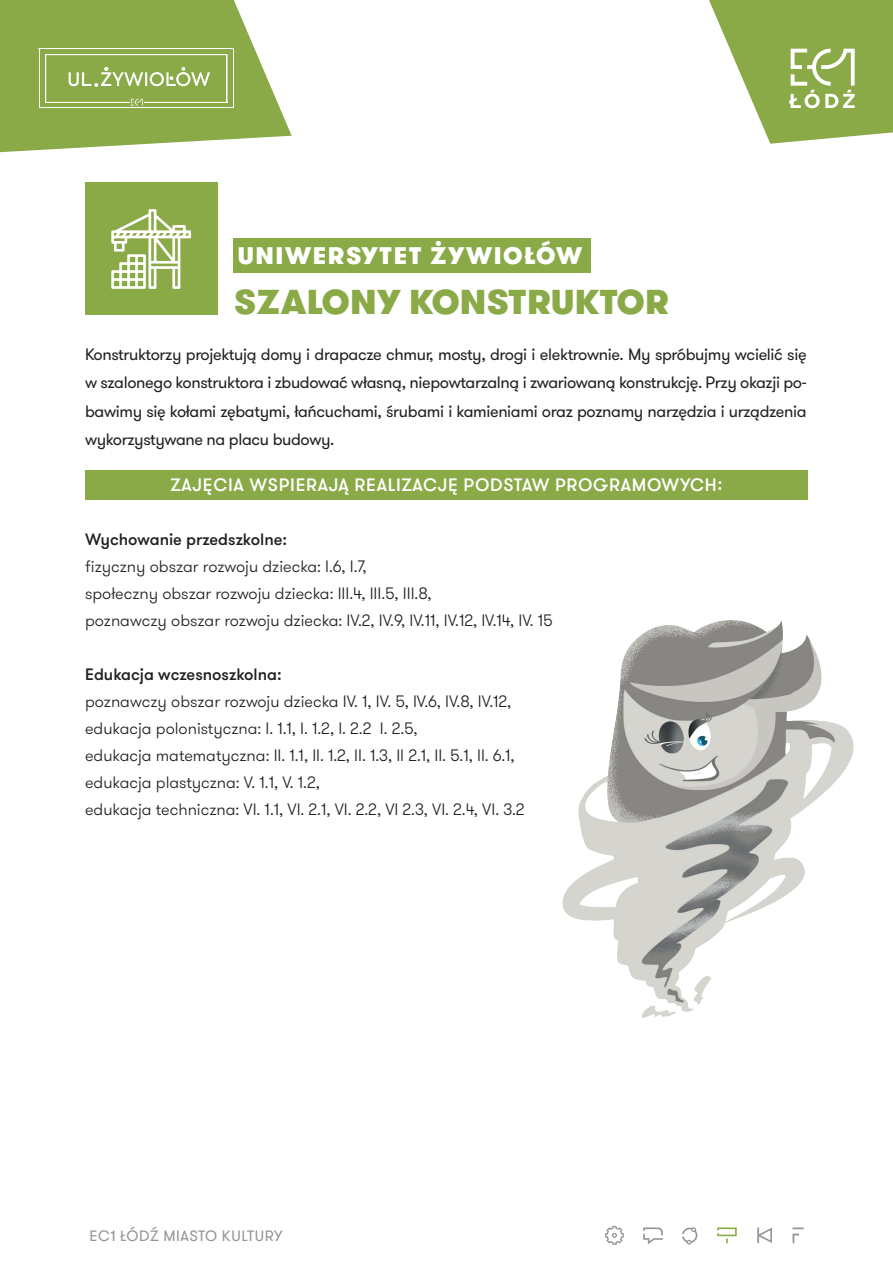
<style>
.page{position:relative;width:893px;height:1263px;background:#fff}
.page>*{position:absolute;margin:0;border:0;box-sizing:border-box;transform-origin:0 0}
.t1{font:900 34.5px "GT Walsheim Pro";letter-spacing:.01em;color:#8aa947}
.t2{font:900 24px "GT Walsheim Pro";letter-spacing:.065em;color:#fff}
.t3{font:500 18px "GT Walsheim Pro";letter-spacing:.04em;color:#fff}
.t4{font:300 16.5px/27px "GT Walsheim Pro";color:#231f20}
.t5{font:16.5px/28.5px "GT Walsheim Pro";letter-spacing:-.02em;color:#231f20;text-align:justify}
.t6{font:500 16.5px "GT Walsheim Pro";color:#231f20}
.t7{font:15px "GT Walsheim Pro";letter-spacing:.04em;color:#939598}
</style>
<div class="page">
<svg style="left:643px;top:1227px;width:20px;height:17px"></svg>
<svg style="left:757px;top:1227px;width:15px;height:16px"></svg>
<svg style="left:717px;top:1227px;width:20px;height:16px"></svg>
<svg style="left:793px;top:1227px;width:11px;height:16px"></svg>
<svg style="left:682px;top:1227px;width:15px;height:17px"></svg>
<svg style="left:605px;top:1226px;width:19px;height:19px"></svg>
<svg style="left:709px;top:0;width:184px;height:144px"></svg>
<svg style="left:0;top:0;width:292px;height:153px"></svg>
<hr style="left:45px;top:54px;width:182px;height:1px;background:#fff">
<hr style="left:39px;top:49px;width:1px;height:59px;background:#fff">
<hr style="left:233px;top:49px;width:1px;height:59px;background:#fff">
<hr style="left:227px;top:54px;width:1px;height:49px;background:#fff">
<hr style="left:45px;top:54px;width:1px;height:49px;background:#fff">
<hr style="left:39px;top:108px;width:195px;height:1px;background:#fff">
<hr style="left:39px;top:49px;width:195px;height:1px;background:#fff">
<hr style="left:45px;top:102px;width:85px;height:1px;background:#fff">
<hr style="left:144px;top:102px;width:83px;height:1px;background:#fff">
<div style="left:234px;top:238px;width:357px;height:34px;background:#8aa947"></div>
<div style="left:85px;top:183px;width:132px;height:132px;background:#8aa947"></div>
<svg style="left:111px;top:209px;width:80px;height:80px"></svg>
<div style="left:85px;top:470px;width:723px;height:30px;background:#8aa947"></div>
<img style="left:562px;top:621px;width:291px;height:397px">
<h2 class="t2" style="left:238px;top:239px;width:346px">UNIWERSYTET ŻYWIOŁÓW</h2>
<h1 class="t1" style="left:234px;top:279px;width:437px">SZALONY KONSTRUKTOR</h1>
<p class="t5" style="left:85px;top:340px;width:723px">Konstruktorzy projektują domy i drapacze chmur, mosty, drogi i elektrownie. My spróbujmy wcielić się w szalonego konstruktora i zbudować własną, niepowtarzalną i zwariowaną konstrukcję. Przy okazji po&shy;bawimy się kołami zębatymi, łańcuchami, śrubami i kamieniami oraz poznamy narzędzia i urządzenia wykorzystywane na placu budowy.</p>
<p class="t3" style="left:171px;top:473px;width:553px">ZAJĘCIA WSPIERAJĄ REALIZACJĘ PODSTAW PROGRAMOWYCH:</p>
<p class="t6" style="left:85px;top:528px;width:204px">Wychowanie przedszkolne:</p>
<p class="t4" style="left:85px;top:553px;width:469px">fizyczny obszar rozwoju dziecka: I.6, I.7,<br>społeczny obszar rozwoju dziecka: III.4, III.5, III.8,<br>poznawczy obszar rozwoju dziecka: IV.2, IV.9, IV.11, IV.12, IV.14, IV. 15</p>
<p class="t6" style="left:85px;top:663px;width:198px">Edukacja wczesnoszkolna:</p>
<p class="t4" style="left:85px;top:688px;width:441px">poznawczy obszar rozwoju dziecka IV. 1, IV. 5, IV.6, IV.8, IV.12, edukacja polonistyczna: I. 1.1, I. 1.2, I. 2.2 I. 2.5,<br>edukacja matematyczna: II. 1.1, II. 1.2, II. 1.3, II 2.1, II. 5.1, II. 6.1, edukacja plastyczna: V. 1.1, V. 1.2,<br>edukacja techniczna: VI. 1.1, VI. 2.1, VI. 2.2, VI 2.3, VI. 2.4, VI. 3.2</p>
<p class="t7" style="left:89px;top:1226px;width:195px">EC1 ŁÓDŹ MIASTO KULTURY</p>
</div>
